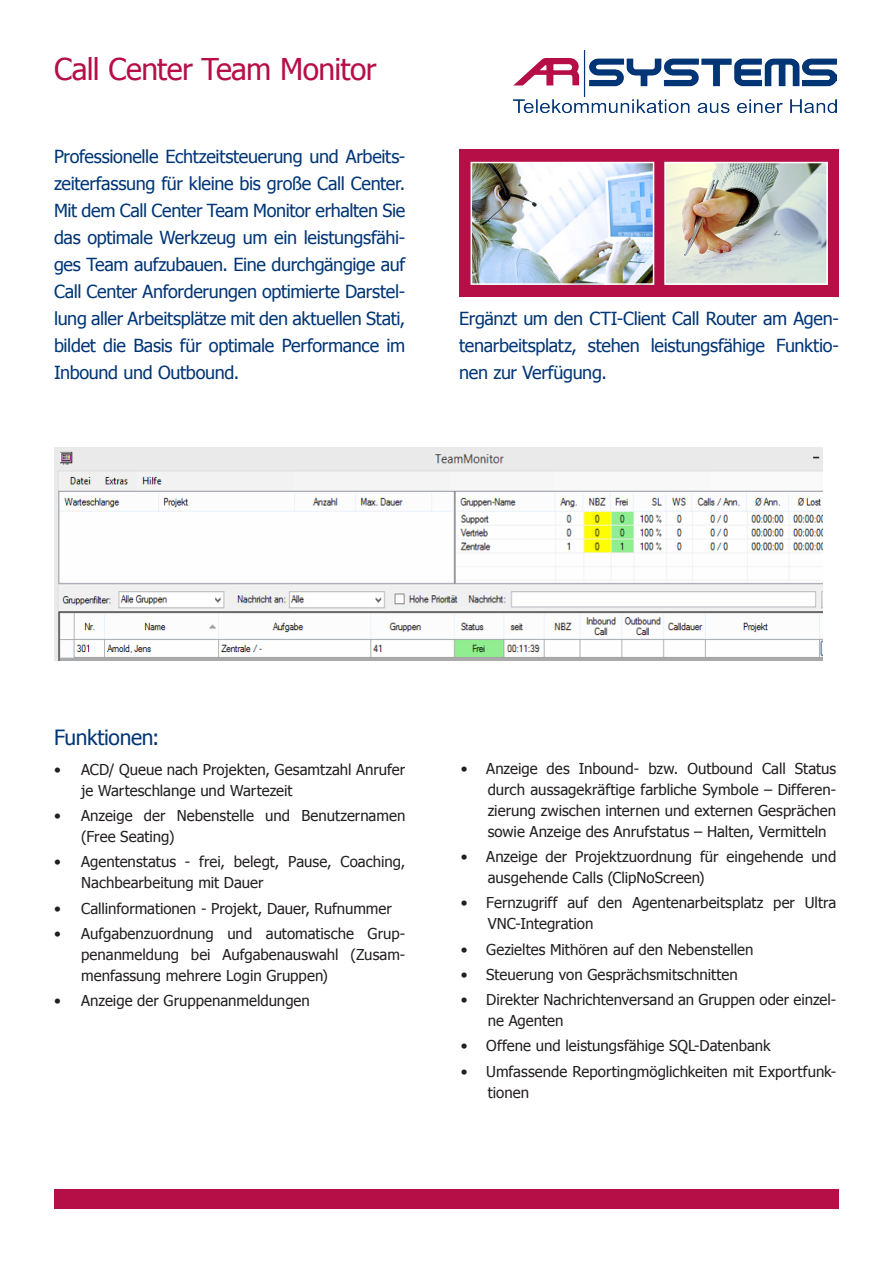
<style>
.page{position:relative;width:893px;height:1263px;background:#fff}
.page>*{position:absolute;margin:0;border:0;box-sizing:border-box;transform-origin:0 0}
._3__Hauptüberschrift{font:30px "Tahoma";letter-spacing:-.02em;color:#b60f47}
._3__Hauptüberschrift-2{font:21px "Tahoma";letter-spacing:-.02em;color:#003576}
._3__Hauptüberschrift-3{font:18px/27px "Tahoma";letter-spacing:-.02em;color:#003576;text-align:justify}
._1__Normaltext{font:15px/21px "Tahoma";color:#231f20}
</style>
<div class="page">
<div style="left:459px;top:149px;width:380px;height:148px;background:#b60f47"></div>
<div style="left:54px;top:1189px;width:785px;height:20px;background:#b60f47"></div>
<img style="left:474px;top:165px;width:177px;height:117px">
<div style="left:471px;top:162px;width:183px;height:123px;border:2px solid #fff"></div>
<img style="left:667px;top:165px;width:158px;height:117px">
<div style="left:664px;top:162px;width:164px;height:123px;border:2px solid #fff"></div>
<img style="left:54px;top:447px;width:769px;height:213px">
<img style="left:513px;top:50px;width:323px;height:63px">
<p class="_3__Hauptüberschrift" style="left:54px;top:49px;width:324px">Call Center Team Monitor</p>
<p class="_3__Hauptüberschrift-3" style="left:54px;top:144px;width:353px">Professionelle Echtzeitsteuerung und Arbeits&shy;zeiterfassung für kleine bis große Call Center.<br>Mit dem Call Center Team Monitor erhalten Sie das optimale Werkzeug um ein leistungsfähi&shy;ges Team aufzubauen. Eine durchgängige auf Call Center Anforderungen optimierte Darstel&shy;lung aller Arbeitsplätze mit den aktuellen Stati, bildet die Basis für optimale Performance im Inbound und Outbound.</p>
<p class="_3__Hauptüberschrift-3" style="left:459px;top:306px;width:381px">Ergänzt um den CTI-Client Call Router am Agen&shy;tenarbeitsplatz, stehen leistungsfähige Funktio&shy;nen zur Verfügung.</p>
<p class="_3__Hauptüberschrift-2" style="left:54px;top:724px;width:107px">Funktionen:</p>
<p class="_1__Normaltext" style="left:81px;top:760px;width:326px;text-indent:-27px">• ACD/ Queue nach Projekten, Gesamtzahl Anrufer je Warteschlange und Wartezeit</p>
<p class="_1__Normaltext" style="left:81px;top:806px;width:326px;text-indent:-27px">• Anzeige der Nebenstelle und Benutzernamen (Free Seating)</p>
<p class="_1__Normaltext" style="left:81px;top:852px;width:326px;text-indent:-27px">• Agentenstatus - frei, belegt, Pause, Coaching,<br>Nachbearbeitung mit Dauer</p>
<p class="_1__Normaltext" style="left:54px;top:898px;width:339px">• Callinformationen - Projekt, Dauer, Rufnummer</p>
<p class="_1__Normaltext" style="left:81px;top:924px;width:326px;text-align:justify;text-indent:-27px">• Aufgabenzuordnung und automatische Grup&shy;penanmeldung bei Aufgabenauswahl (Zusam&shy;menfassung mehrere Login Gruppen)</p>
<p class="_1__Normaltext" style="left:54px;top:991px;width:257px">• Anzeige der Gruppenanmeldungen</p>
<p class="_1__Normaltext" style="left:488px;top:759px;width:350px;text-align:justify;text-indent:-27px">• Anzeige des Inbound- bzw. Outbound Call Status durch aussagekräftige farbliche Symbole – Differen&shy;zierung zwischen internen und externen Gesprächen sowie Anzeige des Anrufstatus – Halten, Vermitteln</p>
<p class="_1__Normaltext" style="left:488px;top:847px;width:350px;text-indent:-27px">• Anzeige der Projektzuordnung für eingehende und ausgehende Calls (ClipNoScreen)</p>
<p class="_1__Normaltext" style="left:488px;top:893px;width:350px;text-indent:-27px">• Fernzugriff auf den Agentenarbeitsplatz per Ultra<br>VNC-Integration</p>
<p class="_1__Normaltext" style="left:461px;top:939px;width:294px">• Gezieltes Mithören auf den Nebenstellen</p>
<p class="_1__Normaltext" style="left:461px;top:965px;width:279px">• Steuerung von Gesprächsmitschnitten</p>
<p class="_1__Normaltext" style="left:488px;top:990px;width:350px;text-indent:-27px">• Direkter Nachrichtenversand an Gruppen oder einzel&shy;ne Agenten</p>
<p class="_1__Normaltext" style="left:461px;top:1036px;width:311px">• Offene und leistungsfähige SQL-Datenbank</p>
<p class="_1__Normaltext" style="left:488px;top:1061px;width:350px;text-indent:-27px">• Umfassende Reportingmöglichkeiten mit Exportfunk&shy;tionen</p>
</div>
